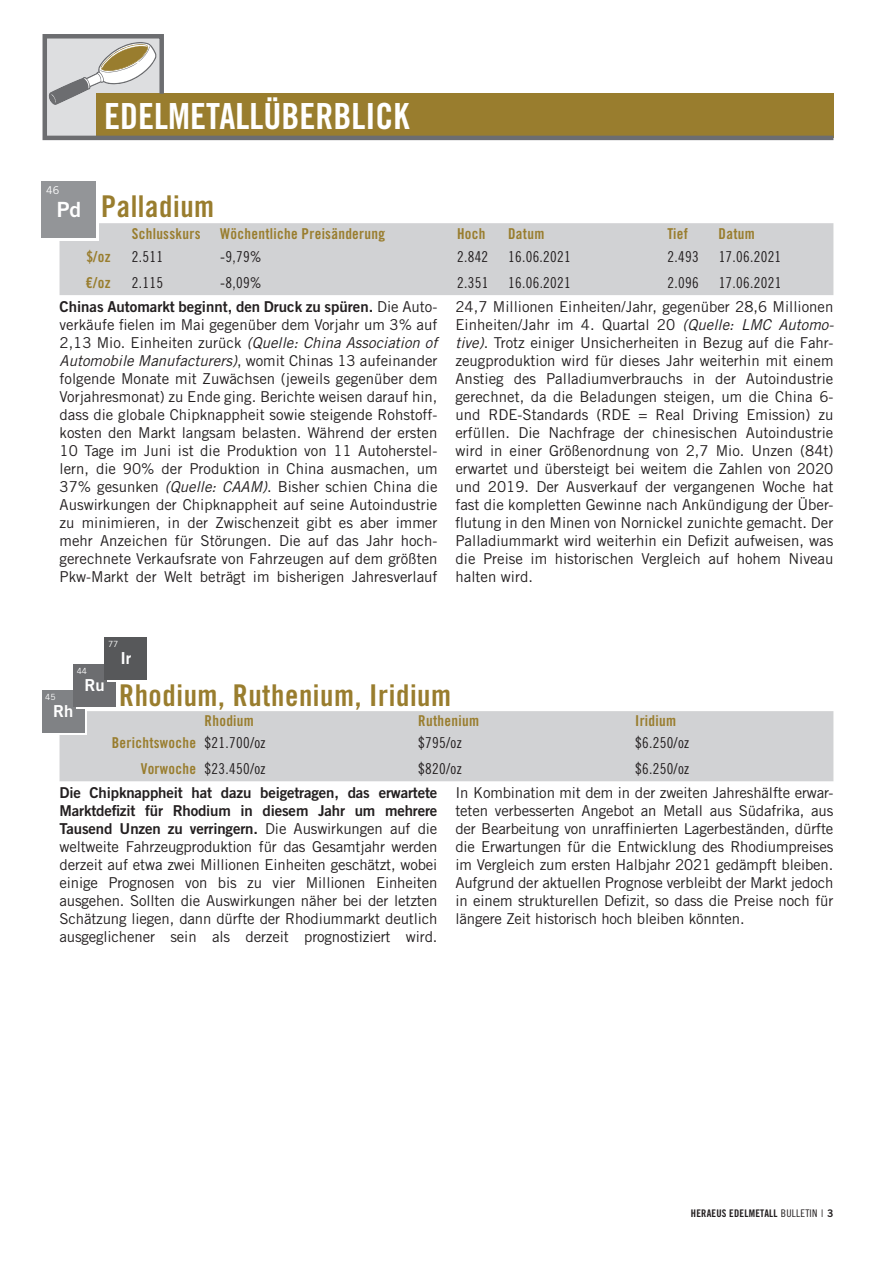
<style>
.page{position:relative;width:893px;height:1263px;background:#fff}
.page>*{position:absolute;margin:0;border:0;box-sizing:border-box;transform-origin:0 0}
.t1{font:36px "Trade Gothic LT Std Bd Cn 20";color:#fff}
.t2{font:30px "Trade Gothic LT Std Bd Cn 20";letter-spacing:.02em;color:#997d2e}
.t3{font:21px "Trade Gothic LT Std Bd 2";color:#fff}
.t4{font:16.5px "Trade Gothic LT Std Bd 2";color:#fff}
.t5{font:15px/18px "Trade Gothic LT Std";letter-spacing:-.01em;color:#231f20;text-align:justify}
.t6{font:15px/18px "Trade Gothic LT Std Bd 2";letter-spacing:-.01em;color:#231f20;text-align:justify}
.t7{font:15px "Trade Gothic LT Std Cn 18";letter-spacing:.02em;color:#231f20}
.t8{font:15px "Trade Gothic LT Std Bd Cn 20";letter-spacing:.02em;color:#997d2e}
.t9{font:10.8px "Trade Gothic LT Std";color:#fff}
.t10{font:10.5px "Trade Gothic LT Std Bd Cn 20";letter-spacing:.02em;color:#231f20}
.t11{font:8.55px "Trade Gothic LT Std";color:#fff}
.s1{font-family:"Trade Gothic LT Std"}
.s2{font-style:italic}
.s3{font-family:"Trade Gothic LT Std Cn 18";color:#231f20}
.s4{font-family:"Trade Gothic LT Std Bd Cn 20";color:#997d2e}
.s5{font-family:"Trade Gothic LT Std Cn 18"}
.s6{font-family:"Trade Gothic LT Std";font-weight:300}
.s7{font-family:"Trade Gothic LT Std Bd 2"}
</style>
<div class="page">
<div style="left:60px;top:223px;width:773px;height:72px;background:#d1d2d4"></div>
<div style="left:60px;top:711px;width:773px;height:70px;background:#d1d2d4"></div>
<div style="left:45px;top:184px;width:54px;height:56px;background:linear-gradient(to right,#fff,#fff)"></div>
<div style="left:42px;top:181px;width:54px;height:56px;background:#939598"></div>
<svg style="left:60px;top:709px;width:27px;height:26px"></svg>
<div style="left:42px;top:690px;width:42px;height:43px;background:#808285"></div>
<div style="left:76px;top:666px;width:42px;height:43px;background:#fff"></div>
<div style="left:73px;top:664px;width:43px;height:43px;background:#6c6d70"></div>
<div style="left:107px;top:639px;width:43px;height:43px;background:#fff"></div>
<div style="left:104px;top:637px;width:43px;height:43px;background:#57585a"></div>
<svg style="left:42px;top:34px;width:792px;height:107px"></svg>
<p class="t9" style="left:46px;top:184px;width:15px">46</p>
<h3 class="t3" style="left:57px;top:196px;width:26px">Pd</h3>
<h1 class="t1" style="left:104px;top:94px;width:307px">EDELMETALLÜBERBLICK</h1>
<h2 class="t2" style="left:101px;top:188px;width:115px">Palladium</h2>
<p class="t8" style="left:132px;top:225px;width:70px">Schlusskurs</p>
<p class="t8" style="left:220px;top:225px;width:166px">Wöchentliche Preisänderung</p>
<p class="t8" style="left:457px;top:225px;width:30px">Hoch</p>
<p class="t8" style="left:508px;top:225px;width:38px">Datum</p>
<p class="t8" style="left:668px;top:225px;width:22px">Tief</p>
<p class="t8" style="left:719px;top:225px;width:38px">Datum</p>
<p class="t8" style="left:86px;top:248px;width:26px">$/oz</p>
<p class="t7" style="left:132px;top:248px;width:33px">2.511</p>
<p class="t7" style="left:220px;top:248px;width:43px">-9,79%</p>
<p class="t7" style="left:457px;top:248px;width:33px">2.842</p>
<p class="t7" style="left:508px;top:248px;width:64px">16.06.2021</p>
<p class="t7" style="left:668px;top:248px;width:33px">2.493</p>
<p class="t7" style="left:719px;top:248px;width:64px">17.06.2021</p>
<p class="t8" style="left:86px;top:273px;width:27px">€/oz</p>
<p class="t7" style="left:132px;top:274px;width:33px">2.115</p>
<p class="t7" style="left:220px;top:274px;width:43px">-8,09%</p>
<p class="t7" style="left:457px;top:274px;width:33px">2.351</p>
<p class="t7" style="left:508px;top:274px;width:64px">16.06.2021</p>
<p class="t7" style="left:668px;top:274px;width:33px">2.096</p>
<p class="t7" style="left:719px;top:274px;width:64px">17.06.2021</p>
<p class="t6" style="left:60px;top:297px;width:379px">Chinas Automarkt beginnt, den Druck zu spüren. <span class="s1">Die Auto-</span></p>
<p class="t5" style="left:60px;top:315px;width:379px">verkäufe fielen im Mai gegenüber dem Vorjahr um 3% auf 2,13 Mio. Einheiten zurück <span class="s2">(Quelle: China Association of Automobile Manufacturers)</span>, womit Chinas 13 aufeinander folgende Monate mit Zuwächsen (jeweils gegenüber dem Vorjahresmonat) zu Ende ging. Berichte weisen darauf hin, dass die globale Chipknappheit sowie steigende Rohstoff&shy;kosten den Markt langsam belasten. Während der ersten 10 Tage im Juni ist die Produktion von 11 Autoherstel&shy;lern, die 90% der Produktion in China ausmachen, um 37% gesunken <span class="s2">(Quelle: CAAM)</span>. Bisher schien China die Auswirkungen der Chipknappheit auf seine Autoindustrie zu minimieren, in der Zwischenzeit gibt es aber immer mehr Anzeichen für Störungen. Die auf das Jahr hoch&shy;gerechnete Verkaufsrate von Fahrzeugen auf dem größten Pkw-Markt der Welt beträgt im bisherigen Jahresverlauf</p>
<p class="t5" style="left:455px;top:297px;width:380px">24,7 Millionen Einheiten/Jahr, gegenüber 28,6 Millionen Einheiten/Jahr im 4. Quartal 20 <span class="s2">(Quelle: LMC Automo&shy;tive)</span>. Trotz einiger Unsicherheiten in Bezug auf die Fahr&shy;zeugproduktion wird für dieses Jahr weiterhin mit einem Anstieg des Palladiumverbrauchs in der Autoindustrie gerechnet, da die Beladungen steigen, um die China 6- und RDE-Standards (RDE = Real Driving Emission) zu erfüllen. Die Nachfrage der chinesischen Autoindustrie wird in einer Größenordnung von 2,7 Mio. Unzen (84t) erwartet und übersteigt bei weitem die Zahlen von 2020 und 2019. Der Ausverkauf der vergangenen Woche hat fast die kompletten Gewinne nach Ankündigung der Über&shy;flutung in den Minen von Nornickel zunichte gemacht. Der Palladiummarkt wird weiterhin ein Defizit aufweisen, was die Preise im historischen Vergleich auf hohem Niveau halten wird.</p>
<p class="t11" style="left:108px;top:638px;width:12px">77</p>
<p class="t4" style="left:120px;top:648px;width:13px">Ir</p>
<p class="t11" style="left:77px;top:665px;width:12px">44</p>
<p class="t4" style="left:85px;top:675px;width:22px">Ru</p>
<p class="t11" style="left:45px;top:691px;width:12px">45</p>
<p class="t4" style="left:53px;top:701px;width:22px">Rh</p>
<h2 class="t2" style="left:119px;top:677px;width:334px">Rhodium, Ruthenium, Iridium</h2>
<p class="t8" style="left:205px;top:712px;width:51px">Rhodium</p>
<p class="t8" style="left:418px;top:712px;width:62px">Ruthenium</p>
<p class="t8" style="left:635px;top:712px;width:42px">Iridium</p>
<p class="t8" style="left:112px;top:734px;width:155px">Berichtswoche <span class="s3">$21.700/oz</span></p>
<p class="t7" style="left:418px;top:734px;width:45px">$795/oz</p>
<p class="t7" style="left:635px;top:734px;width:56px">$6.250/oz</p>
<p class="t7" style="left:141px;top:760px;width:126px"><span class="s4">Vorwoche</span> $23.450/oz</p>
<p class="t7" style="left:418px;top:760px;width:45px">$820/oz</p>
<p class="t7" style="left:635px;top:760px;width:56px">$6.250/oz</p>
<p class="t6" style="left:59px;top:783px;width:379px">Die Chipknappheit hat dazu beigetragen, das erwartete Marktdefizit für Rhodium in diesem Jahr um mehrere Tausend Unzen zu verringern. <span class="s1">Die Auswirkungen auf die</span></p>
<p class="t5" style="left:59px;top:837px;width:379px">weltweite Fahrzeugproduktion für das Gesamtjahr werden derzeit auf etwa zwei Millionen Einheiten geschätzt, wobei einige Prognosen von bis zu vier Millionen Einheiten ausgehen. Sollten die Auswirkungen näher bei der letzten Schätzung liegen, dann dürfte der Rhodiummarkt deutlich ausgeglichener sein als derzeit prognostiziert wird.</p>
<p class="t5" style="left:455px;top:783px;width:379px">In Kombination mit dem in der zweiten Jahreshälfte erwar&shy;teten verbesserten Angebot an Metall aus Südafrika, aus der Bearbeitung von unraffinierten Lagerbeständen, dürfte die Erwartungen für die Entwicklung des Rhodiumpreises im Vergleich zum ersten Halbjahr 2021 gedämpft bleiben.<br>Aufgrund der aktuellen Prognose verbleibt der Markt jedoch in einem strukturellen Defizit, so dass die Preise noch für längere Zeit historisch hoch bleiben könnten.</p>
<p class="t10" style="left:691px;top:1207px;width:144px">HERAEUS EDELMETALL <span class="s5">BULLETIN</span> <span class="s6">I</span> <span class="s7">3</span></p>
</div>
